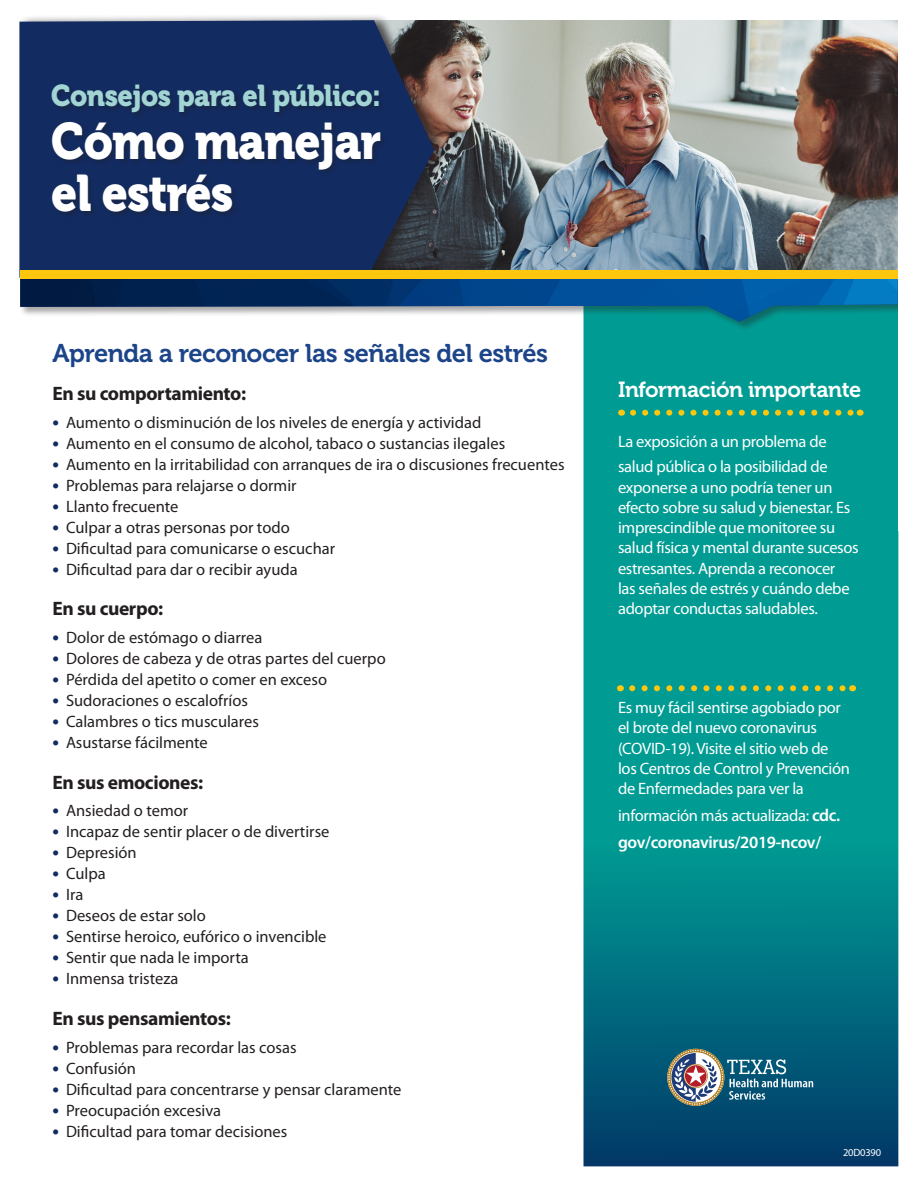
<style>
.page{position:relative;width:918px;height:1188px;background:#fff}
.page>*{position:absolute;margin:0;border:0;box-sizing:border-box;transform-origin:0 0}
.t1{font:51px/52.5px "Museo 900";letter-spacing:-.02em;color:#fff;scale:.91 1}
.t2{font:30px "Museo 900";letter-spacing:-.02em;color:#a1d4d2;scale:.91 1}
.t3{font:25.5px "Museo 700";letter-spacing:-.02em;color:#1c4489}
.t4{font:21.75px "Museo 700";letter-spacing:-.02em;color:#fff}
.t5{font:700 19.5px "Myriad Pro";letter-spacing:-.02em;color:#231f20}
.t6{font:600 17.25px "Myriad Pro";letter-spacing:-.02em;color:#fff}
.t7{font:16.5px "Myriad Pro";color:#231f20}
.t8{font:16.5px/20.2px "Myriad Pro";letter-spacing:-.02em;color:#fff}
.t9{font:10.5px "Myriad Pro";letter-spacing:-.02em;color:#fff}
.s1{font-weight:700;font-size:19.5px;color:#122b61}
.s2{font-weight:600;font-size:17.25px}
</style>
<div class="page">
<img style="left:449px;top:20px;width:449px;height:250px">
<svg style="left:584px;top:332px;width:314px;height:834px;background:#008a8b"></svg>
<div style="left:18px;top:13px;width:431px;height:275px;background:#231f20;opacity:.75"></div>
<svg style="left:19px;top:20px;width:415px;height:258px;background:#1a2f5d"></svg>
<div style="left:20px;top:274px;width:888px;height:58px;background:#231f20;opacity:.4"></div>
<img style="left:20px;top:279px;width:878px;height:43px">
<div style="left:52px;top:84px;width:335px;height:134px;background:#231f20;opacity:.33"></div>
<svg style="left:633px;top:410px;width:221px;height:6px"></svg>
<svg style="left:632px;top:685px;width:214px;height:6px"></svg>
<svg style="left:667px;top:1049px;width:146px;height:57px;background:#49768a"></svg>
<div style="left:20px;top:270px;width:878px;height:9px;background:#fec60d"></div>
<div style="left:899px;top:12px;width:19px;height:519px;background:#fff"></div>
<h2 class="t2" style="left:51px;top:79px;width:364px">Consejos para el público:</h2>
<h1 class="t1" style="left:51px;top:115px;width:365px">Cómo manejar el estrés</h1>
<h3 class="t3" style="left:52px;top:339px;width:497px">Aprenda a reconocer las señales del estrés</h3>
<p class="t5" style="left:52px;top:381px;width:195px">En su comportamiento:</p>
<p class="t7" style="left:52px;top:412px;width:430px"><span class="s1">•</span> Aumento o disminución de los niveles de energía y actividad</p>
<p class="t7" style="left:52px;top:433px;width:454px"><span class="s1">•</span> Aumento en el consumo de alcohol, tabaco o sustancias ilegales</p>
<p class="t7" style="left:52px;top:454px;width:514px"><span class="s1">•</span> Aumento en la irritabilidad con arranques de ira o discusiones frecuentes</p>
<p class="t7" style="left:52px;top:475px;width:246px"><span class="s1">•</span> Problemas para relajarse o dormir</p>
<p class="t7" style="left:52px;top:496px;width:127px"><span class="s1">•</span> Llanto frecuente</p>
<p class="t7" style="left:52px;top:517px;width:239px"><span class="s1">•</span> Culpar a otras personas por todo</p>
<p class="t7" style="left:52px;top:538px;width:284px"><span class="s1">•</span> Dificultad para comunicarse o escuchar</p>
<p class="t7" style="left:52px;top:559px;width:247px"><span class="s1">•</span> Dificultad para dar o recibir ayuda</p>
<p class="t5" style="left:52px;top:596px;width:112px">En su cuerpo:</p>
<p class="t7" style="left:52px;top:628px;width:211px"><span class="s1">•</span> Dolor de estómago o diarrea</p>
<p class="t7" style="left:52px;top:649px;width:335px"><span class="s1">•</span> Dolores de cabeza y de otras partes del cuerpo</p>
<p class="t7" style="left:52px;top:670px;width:276px"><span class="s1">•</span> Pérdida del apetito o comer en exceso</p>
<p class="t7" style="left:52px;top:691px;width:197px"><span class="s1">•</span> Sudoraciones o escalofríos</p>
<p class="t7" style="left:52px;top:712px;width:208px"><span class="s1">•</span> Calambres o tics musculares</p>
<p class="t7" style="left:52px;top:733px;width:157px"><span class="s1">•</span> Asustarse fácilmente</p>
<p class="t5" style="left:52px;top:769px;width:152px">En sus emociones:</p>
<p class="t7" style="left:52px;top:801px;width:137px"><span class="s1">•</span> Ansiedad o temor</p>
<p class="t7" style="left:52px;top:822px;width:279px"><span class="s1">•</span> Incapaz de sentir placer o de divertirse</p>
<p class="t7" style="left:52px;top:843px;width:86px"><span class="s1">•</span> Depresión</p>
<p class="t7" style="left:52px;top:864px;width:55px"><span class="s1">•</span> Culpa</p>
<p class="t7" style="left:52px;top:885px;width:32px"><span class="s1">•</span> Ira</p>
<p class="t7" style="left:52px;top:906px;width:155px"><span class="s1">•</span> Deseos de estar solo</p>
<p class="t7" style="left:52px;top:927px;width:276px"><span class="s1">•</span> Sentirse heroico, eufórico o invencible</p>
<p class="t7" style="left:52px;top:948px;width:198px"><span class="s1">•</span> Sentir que nada le importa</p>
<p class="t7" style="left:52px;top:969px;width:127px"><span class="s1">•</span> Inmensa tristeza</p>
<p class="t5" style="left:52px;top:1006px;width:180px">En sus pensamientos:</p>
<p class="t7" style="left:52px;top:1037px;width:246px"><span class="s1">•</span> Problemas para recordar las cosas</p>
<p class="t7" style="left:52px;top:1058px;width:85px"><span class="s1">•</span> Confusión</p>
<p class="t7" style="left:52px;top:1079px;width:350px"><span class="s1">•</span> Dificultad para concentrarse y pensar claramente</p>
<p class="t7" style="left:52px;top:1100px;width:170px"><span class="s1">•</span> Preocupación excesiva</p>
<p class="t7" style="left:52px;top:1121px;width:236px"><span class="s1">•</span> Dificultad para tomar decisiones</p>
<h3 class="t4" style="left:618px;top:377px;width:245px">Información importante</h3>
<p class="t8" style="left:618px;top:428px;width:211px;line-height:25.5px">La exposición a un problema de salud pública o la posibilidad de</p>
<p class="t8" style="left:618px;top:477px;width:242px">exponerse a uno podría tener un efecto sobre su salud y bienestar. Es imprescindible que monitoree su salud física y mental durante sucesos estresantes. Aprenda a reconocer<br>las señales de estrés y cuándo debe adoptar conductas saludables.</p>
<p class="t8" style="left:618px;top:697px;width:233px">Es muy fácil sentirse agobiado por el brote del nuevo coronavirus (COVID-19). Visite el sitio web de los Centros de Control y Prevención de Enfermedades para ver la</p>
<p class="t8" style="left:618px;top:805px;width:224px">información más actualizada: <span class="s2">cdc.</span></p>
<p class="t6" style="left:618px;top:831px;width:205px">gov/coronavirus/2019-ncov/</p>
<p class="t9" style="left:843px;top:1146px;width:40px">20D0390</p>
</div>
